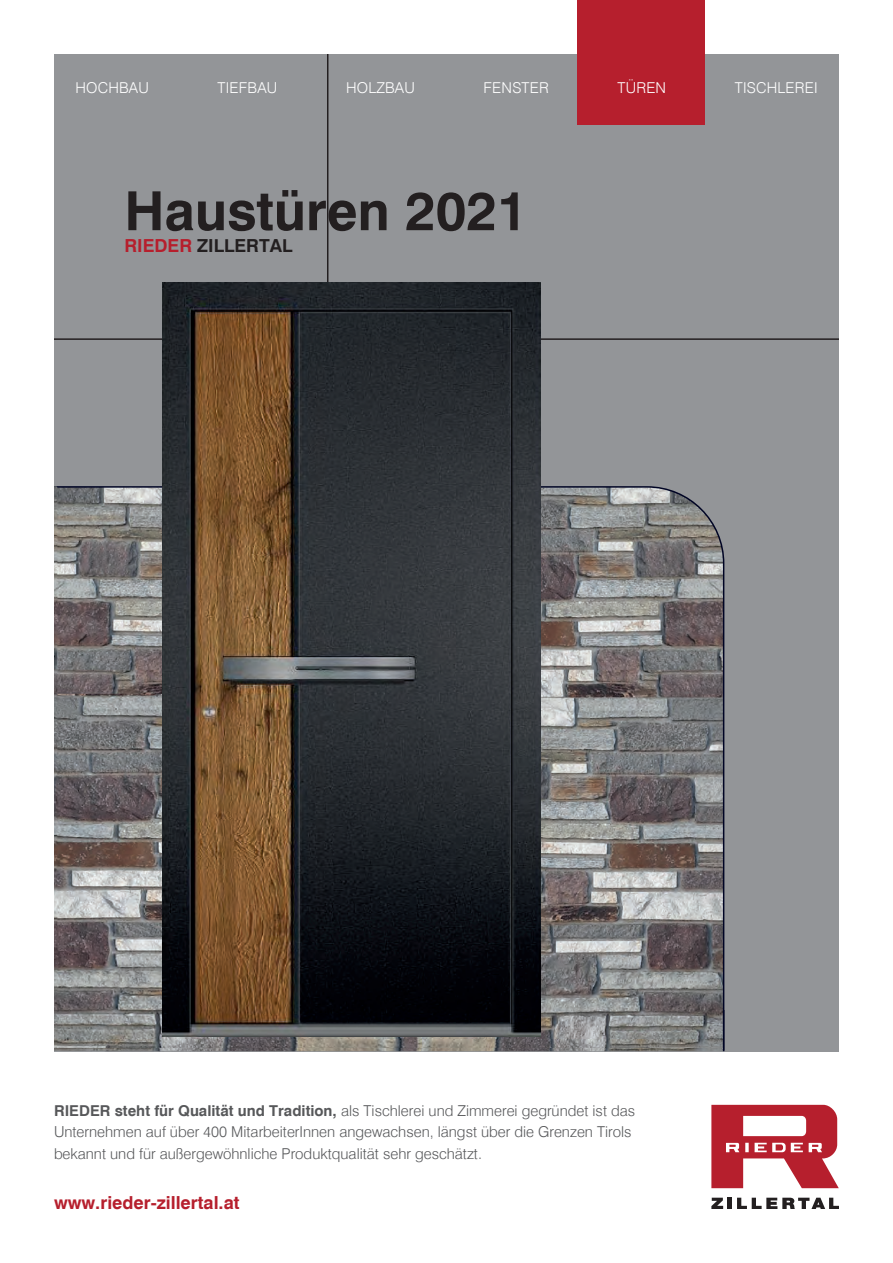
<style>
.page{position:relative;width:893px;height:1263px;background:#fff}
.page>*{position:absolute;margin:0;border:0;box-sizing:border-box;transform-origin:0 0}
.t1{font:700 54px "Swiss 721 BT";color:#231f20}
.t2{font:700 18px "Swiss 721 BT";color:#b61f2d}
.t3{font:700 18px "Swiss 721 BT";color:#231f20}
.t4{font:300 15px/21.6px "Swiss 721 BT";color:#57585a}
.t5{font:300 15px "Swiss 721 BT";letter-spacing:.015em;color:#fff}
.s1{color:#b61f2d}
.s2{font-weight:700}
</style>
<div class="page">
<div style="left:54px;top:54px;width:785px;height:997px;background:#939598"></div>
<svg style="left:711px;top:1105px;width:128px;height:83px"></svg>
<svg style="left:711px;top:1198px;width:12px;height:11px"></svg>
<hr style="left:728px;top:1198px;width:4px;height:11px;background:#231f20">
<svg style="left:737px;top:1198px;width:102px;height:11px"></svg>
<div style="left:577px;top:0;width:128px;height:125px;background:#b61f2d"></div>
<svg style="left:57px;top:485px;width:668px;height:566px"></svg>
<hr style="left:54px;top:338px;width:785px;height:2px;background:#231f20">
<hr style="left:327px;top:54px;width:1px;height:785px;background:#231f20">
<img style="left:163px;top:283px;width:378px;height:753px">
<img style="left:54px;top:486px;width:3px;height:562px">
<img style="left:54px;top:1048px;width:669px;height:3px">
<hr style="left:723px;top:1010px;width:1px;height:41px;background:#000424">
<p class="t5" style="left:75px;top:79px;width:75px">HOCHBAU</p>
<p class="t5" style="left:218px;top:79px;width:61px">TIEFBAU</p>
<p class="t5" style="left:346px;top:79px;width:70px">HOLZBAU</p>
<p class="t5" style="left:484px;top:79px;width:67px">FENSTER</p>
<p class="t5" style="left:618px;top:79px;width:50px">TÜREN</p>
<p class="t5" style="left:735px;top:79px;width:84px">TISCHLEREI</p>
<h1 class="t1" style="left:124px;top:178px;width:405px">Haustüren 2021</h1>
<p class="t3" style="left:124px;top:235px;width:170px"><span class="s1">RIEDER</span> ZILLERTAL</p>
<p class="t4" style="left:54px;top:1099px;width:583px"><span class="s2">RIEDER steht für Qualität und Tradition,</span> als Tischlerei und Zimmerei gegründet ist das<br>Unternehmen auf über 400 MitarbeiterInnen angewachsen, längst über die Grenzen Tirols bekannt und für außergewöhnliche Produktqualität sehr geschätzt.</p>
<p class="t2" style="left:54px;top:1192px;width:187px">www.rieder-zillertal.at</p>
</div>
